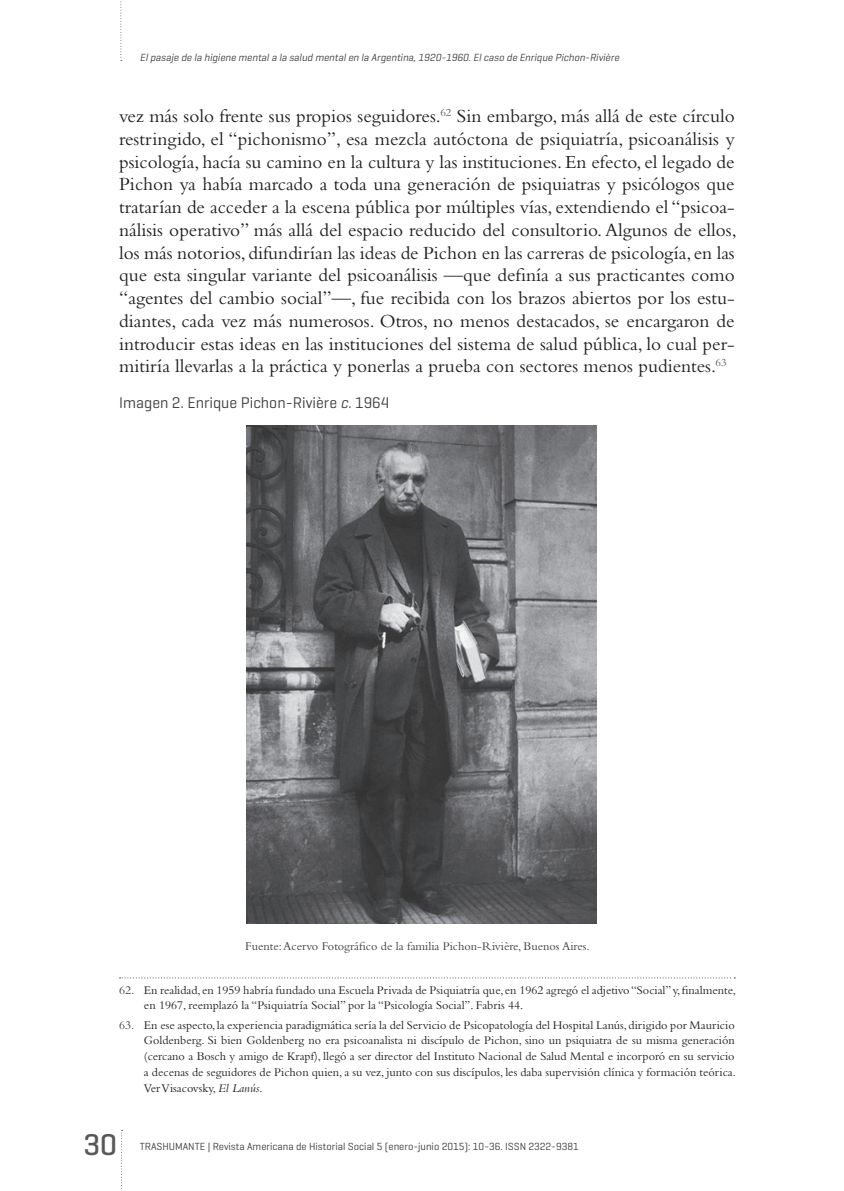
<style>
.page{position:relative;width:844px;height:1191px;background:#fff}
.page>*{position:absolute;margin:0;border:0;box-sizing:border-box;transform-origin:0 0}
.t1{font:500 30.62px "Geogrotesque";color:#57585a}
.t2{font:19.25px/22.8px "Bembo Std";color:#231f20;text-align:justify}
.t3{font:15.75px "Geogrotesque";color:#3e3e3f}
.t4{font:12.25px/15.8px "Bembo Std";color:#231f20}
.t5{font:12.25px "Bembo Std";color:#3e3e3f}
.t6{font:italic 10.5px "Geogrotesque";color:#3e3e3f}
.t7{font:10.5px "Geogrotesque";color:#3e3e3f}
.s1{font-style:italic}
.s2{color:#3e3e3f}
</style>
<div class="page">
<svg style="left:121px;top:1130px;width:1px;height:61px"></svg>
<svg style="left:120px;top:1px;width:2px;height:60px"></svg>
<svg style="left:119px;top:977px;width:616px;height:1px"></svg>
<img style="left:246px;top:426px;width:350px;height:497px">
<p class="t6" style="left:140px;top:51px;width:483px">Elpasaje de la higiene mentala la salud mentalen la Argentina,1920-1960.Elcaso de Enrique Pichon-Rivière</p>
<p class="t2" style="left:119px;top:104px;width:619px">vez más solo frente sus propios seguidores.<sup>62</sup> Sin embargo, más allá de este círculo restringido, el “pichonismo”, esa mezcla autóctona de psiquiatría, psicoanálisis y psicología, hacía su camino en la cultura y las instituciones. En efecto, el legado de Pichon ya había marcado a toda una generación de psiquiatras y psicólogos que tratarían de acceder a la escena pública por múltiples vías, extendiendo el “psicoa&shy;nálisis operativo” más allá del espacio reducido del consultorio. Algunos de ellos, los más notorios, difundirían las ideas de Pichon en las carreras de psicología, en las que esta singular variante del psicoanálisis —que definía a sus practicantes como “agentes del cambio social”—, fue recibida con los brazos abiertos por los estu&shy;diantes, cada vez más numerosos. Otros, no menos destacados, se encargaron de introducir estas ideas en las instituciones del sistema de salud pública, lo cual per&shy;mitiría llevarlas a la práctica y ponerlas a prueba con sectores menos pudientes.<sup>63</sup></p>
<p class="t3" style="left:119px;top:393px;width:272px">Imagen 2. Enrique Pichon-Rivière <span class="s1">c.</span>1964</p>
<p class="t5" style="left:245px;top:939px;width:346px">Fuente: Acervo Fotográfico de la familia Pichon-Rivière, Buenos Aires.</p>
<p class="t4" style="left:144px;top:981px;width:593px;text-indent:-25px"><span class="s2">62.</span> En realidad, en 1959 habría fundado una Escuela Privada de Psiquiatría que, en 1962 agregó el adjetivo “Social” y, finalmente, en 1967, reemplazó la “Psiquiatría Social” por la “Psicología Social”. Fabris 44.</p>
<p class="t4" style="left:144px;top:1016px;width:593px;text-align:justify;text-indent:-25px"><span class="s2">63.</span> En ese aspecto, la experiencia paradigmática sería la del Servicio de Psicopatología del Hospital Lanús, dirigido por Mauricio Goldenberg. Si bien Goldenberg no era psicoanalista ni discípulo de Pichon, sino un psiquiatra de su misma generación (cercano a Bosch y amigo de Krapf), llegó a ser director del Instituto Nacional de Salud Mental e incorporó en su servicio a decenas de seguidores de Pichon quien, a su vez, junto con sus discípulos, les daba supervisión clínica y formación teórica.<br>Ver Visacovsky, <span class="s1">El Lanús</span>.</p>
<h1 class="t1" style="left:83px;top:1125px;width:35px">30</h1>
<p class="t7" style="left:140px;top:1139px;width:440px">TRASHUMANTE | Revista Americana de Historial Social 5 (enero-junio 2015): 10-36. ISSN 2322-9381</p>
</div>
